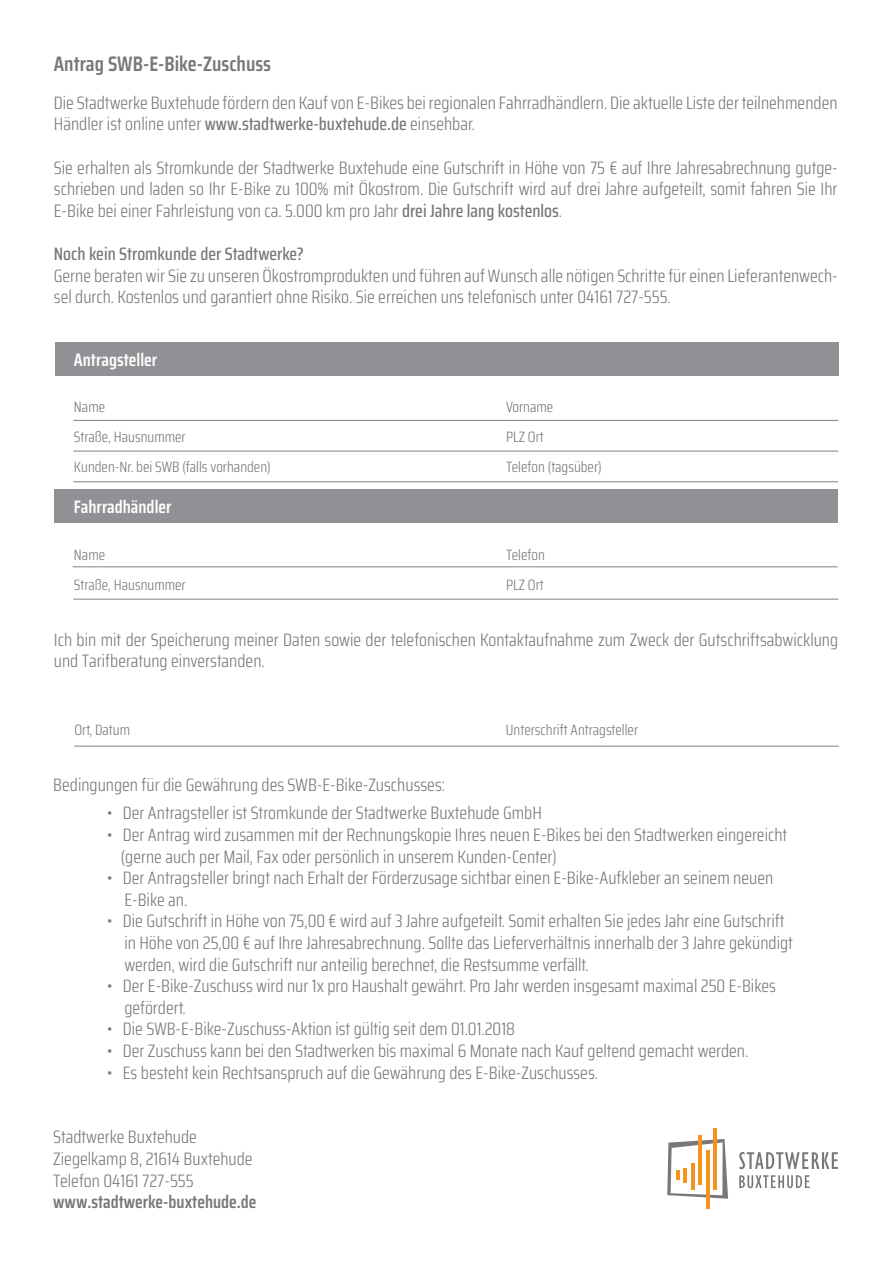
<style>
.page{position:relative;width:893px;height:1263px;background:#fff}
.page>*{position:absolute;margin:0;border:0;box-sizing:border-box;transform-origin:0 0}
.t1{font:600 21px "Saira Condensed";color:#76787b}
.t2{font:300 18px/21.6px "Saira Condensed";color:#76787b}
.t3{font:500 18px "Saira Condensed";color:#76787b}
.t4{font:600 18px "Saira Condensed";color:#76787b}
.t5{font:600 18px "Saira Condensed";color:#fff}
.t6{font:300 15px "Saira Condensed";color:#76787b}
.s1{font-weight:500}
</style>
<div class="page">
<div style="left:54px;top:489px;width:784px;height:34px;background:#8f9194"></div>
<div style="left:55px;top:342px;width:783px;height:33px;background:#8f9194"></div>
<hr style="left:73px;top:420px;width:765px;height:1px;background:#808285">
<hr style="left:73px;top:451px;width:765px;height:1px;background:#808285">
<hr style="left:73px;top:566px;width:765px;height:1px;background:#808285">
<hr style="left:73px;top:599px;width:765px;height:1px;background:#808285">
<hr style="left:73px;top:481px;width:765px;height:1px;background:#808285">
<hr style="left:706px;top:1150px;width:3px;height:59px;background:#f7931d">
<hr style="left:714px;top:1128px;width:3px;height:62px;background:#f7931d">
<hr style="left:699px;top:1136px;width:3px;height:49px;background:#f7931d">
<svg style="left:667px;top:1139px;width:61px;height:60px"></svg>
<svg style="left:739px;top:1175px;width:71px;height:13px"></svg>
<svg style="left:739px;top:1152px;width:99px;height:17px"></svg>
<hr style="left:74px;top:746px;width:765px;height:1px;background:#808285">
<p class="t1" style="left:54px;top:48px;width:219px">Antrag SWB-E-Bike-Zuschuss</p>
<p class="t2" style="left:54px;top:91px;width:785px">Die Stadtwerke Buxtehude fördern den Kauf von E-Bikes bei regionalen Fahrradhändlern. Die aktuelle Liste der teilnehmenden<br>Händler ist online unter <span class="s1">www.stadtwerke-buxtehude.de</span> einsehbar.</p>
<p class="t2" style="left:54px;top:156px;width:785px;text-align:justify">Sie erhalten als Stromkunde der Stadtwerke Buxtehude eine Gutschrift in Höhe von 75 € auf Ihre Jahresabrechnung gutge&shy;schrieben und laden so Ihr E-Bike zu 100% mit Ökostrom. Die Gutschrift wird auf drei Jahre aufgeteilt, somit fahren Sie Ihr E-Bike bei einer Fahrleistung von ca. 5.000 km pro Jahr <span class="s1">drei Jahre lang kostenlos</span>.</p>
<p class="t3" style="left:54px;top:240px;width:252px">Noch kein Stromkunde der Stadtwerke?</p>
<p class="t2" style="left:54px;top:264px;width:785px">Gerne beraten wir Sie zu unseren Ökostromprodukten und führen auf Wunsch alle nötigen Schritte für einen Lieferantenwech&shy;sel durch. Kostenlos und garantiert ohne Risiko. Sie erreichen uns telefonisch unter 04161 727-555.</p>
<p class="t5" style="left:74px;top:346px;width:85px">Antragsteller</p>
<p class="t6" style="left:74px;top:396px;width:33px">Name</p>
<p class="t6" style="left:506px;top:396px;width:49px">Vorname</p>
<p class="t6" style="left:74px;top:426px;width:113px">Straße, Hausnummer</p>
<p class="t6" style="left:506px;top:426px;width:39px">PLZ Ort</p>
<p class="t6" style="left:74px;top:456px;width:198px">Kunden-Nr. bei SWB (falls vorhanden)</p>
<p class="t6" style="left:506px;top:456px;width:97px">Telefon (tagsüber)</p>
<p class="t5" style="left:74px;top:493px;width:99px">Fahrradhändler</p>
<p class="t6" style="left:74px;top:543px;width:33px">Name</p>
<p class="t6" style="left:506px;top:543px;width:40px">Telefon</p>
<p class="t6" style="left:74px;top:573px;width:113px">Straße, Hausnummer</p>
<p class="t6" style="left:506px;top:573px;width:39px">PLZ Ort</p>
<p class="t2" style="left:54px;top:628px;width:786px">Ich bin mit der Speicherung meiner Daten sowie der telefonischen Kontaktaufnahme zum Zweck der Gutschriftsabwicklung und Tarifberatung einverstanden.</p>
<p class="t6" style="left:74px;top:719px;width:57px">Ort, Datum</p>
<p class="t6" style="left:506px;top:719px;width:134px">Unterschrift Antragsteller</p>
<p class="t2" style="left:53px;top:773px;width:393px">Bedingungen für die Gewährung des SWB-E-Bike-Zuschusses:</p>
<p class="t2" style="left:107px;top:802px;width:436px">• Der Antragsteller ist Stromkunde der Stadtwerke Buxtehude GmbH</p>
<p class="t2" style="left:121px;top:823px;width:668px;text-indent:-14px">• Der Antrag wird zusammen mit der Rechnungskopie Ihres neuen E-Bikes bei den Stadtwerken eingereicht (gerne auch per Mail, Fax oder persönlich in unserem Kunden-Center)</p>
<p class="t2" style="left:124px;top:867px;width:650px;text-indent:-17px">• Der Antragsteller bringt nach Erhalt der Förderzusage sichtbar einen E-Bike-Aufkleber an seinem neuen<br>E-Bike an.</p>
<p class="t2" style="left:124px;top:910px;width:670px;text-indent:-17px">• Die Gutschrift in Höhe von 75,00 € wird auf 3 Jahre aufgeteilt. Somit erhalten Sie jedes Jahr eine Gutschrift in Höhe von 25,00 € auf Ihre Jahresabrechnung. Sollte das Lieferverhältnis innerhalb der 3 Jahre gekündigt werden, wird die Gutschrift nur anteilig berechnet, die Restsumme verfällt.</p>
<p class="t2" style="left:124px;top:975px;width:653px;text-indent:-17px">• Der E-Bike-Zuschuss wird nur 1x pro Haushalt gewährt. Pro Jahr werden insgesamt maximal 250 E-Bikes gefördert.</p>
<p class="t2" style="left:107px;top:1018px;width:409px">• Die SWB-E-Bike-Zuschuss-Aktion ist gültig seit dem 01.01.2018</p>
<p class="t2" style="left:107px;top:1039px;width:643px">• Der Zuschuss kann bei den Stadtwerken bis maximal 6 Monate nach Kauf geltend gemacht werden.</p>
<p class="t2" style="left:107px;top:1061px;width:492px">• Es besteht kein Rechtsanspruch auf die Gewährung des E-Bike-Zuschusses.</p>
<p class="t2" style="left:53px;top:1126px;width:201px">Stadtwerke Buxtehude<br>Ziegelkamp 8, 21614 Buxtehude<br>Telefon 04161 727-555</p>
<p class="t4" style="left:53px;top:1188px;width:205px">www.stadtwerke-buxtehude.de</p>
</div>
